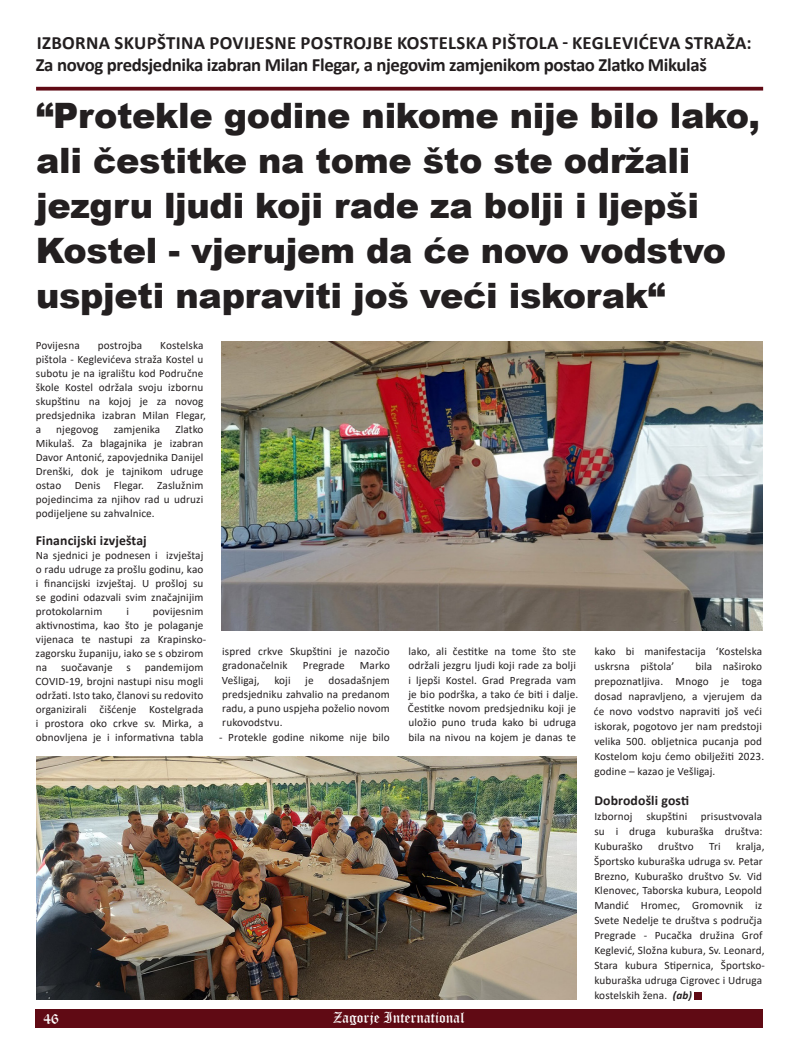
<style>
.page{position:relative;width:798px;height:1063px;background:#fff}
.page>*{position:absolute;margin:0;border:0;box-sizing:border-box;transform-origin:0 0}
.t1{font:900 35px/45px "Arial";letter-spacing:-.01em;color:#231f20}
.t2{font:700 18.75px/21.2px "Calibri";letter-spacing:-.02em;color:#231f20}
.t3{font:15px "Old English Text";color:#fff}
.t4{font:700 13.75px "Calibri";letter-spacing:.01em;color:#231f20}
.t5{font:11.25px/14px "Calibri";letter-spacing:.01em;color:#231f20}
.s1{font-weight:700;font-style:italic}
</style>
<div class="page">
<div style="left:35px;top:1009px;width:727px;height:19px;background:#600a14"></div>
<svg style="left:36px;top:87px;width:726px;height:4px;background:#71242d"></svg>
<div style="left:694px;top:992px;width:7px;height:7px;background:#600a14"></div>
<img style="left:222px;top:341px;width:540px;height:290px">
<img style="left:37px;top:756px;width:539px;height:243px">
<p class="t2" style="left:36px;top:32px;width:717px">IZBORNA SKUPŠTINA POVIJESNE POSTROJBE KOSTELSKA PIŠTOLA - KEGLEVIĆEVA STRAŽA:<br>Za novog predsjednika izabran Milan Flegar, a njegovim zamjenikom postao Zlatko Mikulaš</p>
<p class="t1" style="left:36px;top:92px;width:725px">“Protekle godine nikome nije bilo lako, ali čestitke na tome što ste održali jezgru ljudi koji rade za bolji i ljepši Kostel - vjerujem da će novo vodstvo uspjeti napraviti još veći iskorak“</p>
<p class="t5" style="left:36px;top:338px;width:45px">Povijesna</p>
<p class="t5" style="left:98px;top:338px;width:46px">postrojba</p>
<p class="t5" style="left:36px;top:338px;width:172px;text-indent:124px">Kostelska pištola - Keglevićeva straža Kostel u subotu je na igralištu kod Područne škole Kostel održala svoju izbornu skupštinu na kojoj je za novog predsjednika izabran Milan Flegar, a</p>
<p class="t5" style="left:36px;top:422px;width:169px;text-align:justify;text-indent:139px">Zlatko Mikulaš. Za blagajnika je izabran Davor Antonić, zapovjednika Danijel Drenški, dok je tajnikom udruge ostao Denis Flegar. Zaslužnim pojedincima za njihov rad u udruzi podijeljene su zahvalnice.</p>
<p class="t4" style="left:36px;top:531px;width:112px">Financijski izvještaj</p>
<p class="t5" style="left:36px;top:548px;width:169px;text-align:justify">Na sjednici je podnesen i izvještaj o radu udruge za prošlu godinu, kao i financijski izvještaj. U prošloj su se godini odazvali svim značajnijim protokolarnim</p>
<p class="t5" style="left:56px;top:422px;width:44px">njegovog</p>
<p class="t5" style="left:114px;top:422px;width:48px">zamjenika</p>
<p class="t5" style="left:36px;top:604px;width:172px;text-indent:117px">povijesnim aktivnostima, kao što je polaganje vijenaca te nastupi za Krapinsko&shy;zagorsku županiju, iako se s obzirom na suočavanje s pandemijom<br>COVID-19, brojni nastupi nisu mogli održati. Isto tako, članovi su redovito organizirali čišćenje Kostelgrada i prostora oko crkve sv. Mirka, a obnovljena je i informativna tabla</p>
<p class="t5" style="left:126px;top:604px;width:4px">i</p>
<p class="t5" style="left:222px;top:644px;width:169px">ispred crkve Skupštini je nazočio gradonačelnik</p>
<p class="t5" style="left:408px;top:644px;width:172px">lako, ali čestitke na tome što ste održali jezgru ljudi koji rade za bolji i ljepši Kostel. Grad Pregrada vam je bio podrška, a tako će biti i dalje.<br>Čestitke novom predsjedniku koji je uložio puno truda kako bi udruga bila na nivou na kojem je danas te</p>
<p class="t5" style="left:594px;top:644px;width:169px;line-height:15px">kako bi manifestacija ‘Kostelska uskrsna pištola’</p>
<p class="t5" style="left:303px;top:658px;width:43px">Pregrade</p>
<p class="t5" style="left:360px;top:658px;width:31px">Marko</p>
<p class="t5" style="left:593px;top:659px;width:172px;line-height:15px;text-indent:101px">bila naširoko prepoznatljiva. Mnogo je toga dosad napravljeno, a vjerujem da će novo vodstvo napraviti još veći iskorak, pogotovo jer nam predstoji velika 500. obljetnica pucanja pod<br>Kostelom koju ćemo obilježiti 2023. godine – kazao je Vešligaj.</p>
<p class="t4" style="left:594px;top:790px;width:96px">Dobrodošli gosti</p>
<p class="t5" style="left:594px;top:808px;width:170px;line-height:15px;text-align:justify">Izbornoj skupštini prisustvovala su i druga kuburaška društva:<br>Kuburaško</p>
<p class="t5" style="left:222px;top:672px;width:169px;text-align:justify;text-indent:106px">dosadašnjem predsjedniku zahvalio na predanom radu, a puno uspjeha poželio novom rukovodstvu.</p>
<p class="t5" style="left:219px;top:730px;width:172px">- Protekle godine nikome nije bilo</p>
<p class="t5" style="left:222px;top:673px;width:39px">Vešligaj,</p>
<p class="t5" style="left:274px;top:673px;width:18px">koji</p>
<p class="t5" style="left:305px;top:673px;width:10px">je</p>
<p class="t5" style="left:658px;top:839px;width:37px">društvo</p>
<p class="t5" style="left:709px;top:839px;width:13px">Tri</p>
<p class="t5" style="left:594px;top:838px;width:172px;line-height:15px;text-indent:142px">kralja,<br>Športsko kuburaška udruga sv. Petar<br>Brezno, Kuburaško društvo Sv. Vid<br>Klenovec, Taborska kubura, Leopold<br>Mandić Hromec, Gromovnik iz<br>Svete Nedelje te društva s područja<br>Pregrade - Pucačka družina Grof<br>Keglević, Složna kubura, Sv. Leonard,<br>Stara kubura Stipernica, Športsko&shy;kuburaška udruga Cigrovec i Udruga kostelskih žena. <span class="s1">(ab)</span></p>
<h3 class="t3" style="left:43px;top:1009px;width:17px">46</h3>
<h3 class="t3" style="left:333px;top:1008px;width:133px">Zagorje International</h3>
</div>
